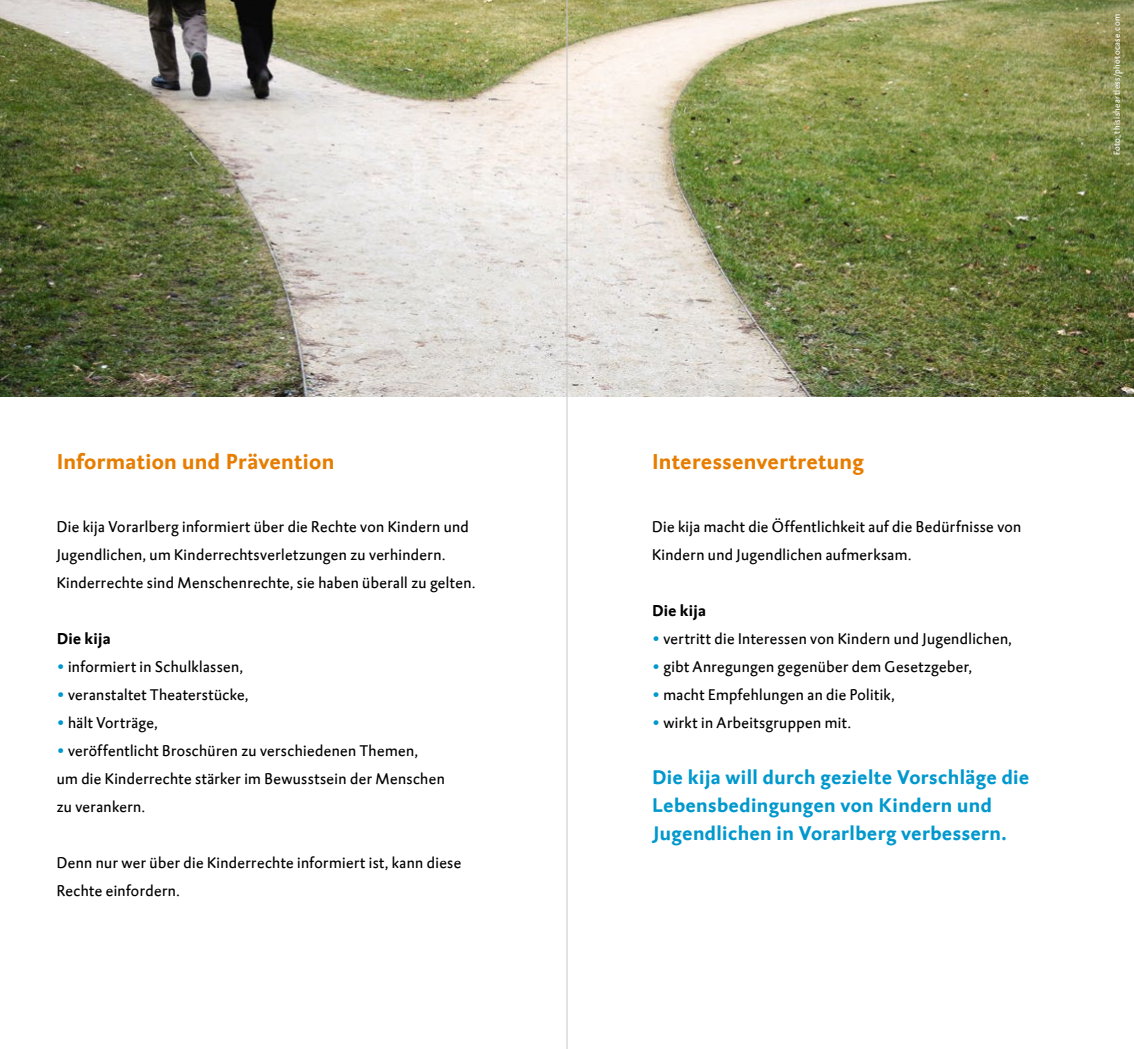
<style>
.page{position:relative;width:1134px;height:1049px;background:#fff}
.page>*{position:absolute;margin:0;border:0;box-sizing:border-box;transform-origin:0 0}
.t1{font:700 22px "DTL Caspari ST";letter-spacing:.025em;color:#e77d00}
.t2{font:700 20px/28px "DTL Caspari ST";letter-spacing:.025em;color:#0098cd}
.t3{font:16px/28px "DTL Caspari T";letter-spacing:.025em;color:#000}
.t4{font:700 16px "DTL Caspari ST";letter-spacing:.015em;color:#000}
.t5{font:9px "DTL Caspari T";letter-spacing:.05em;color:#fff}
.s1{color:#0098cd}
</style>
<div class="page">
<img style="left:0;top:0;width:1134px;height:397px">
<hr style="left:567px;top:0;width:1px;height:1049px;background:#c6c6c6">
<h1 class="t1" style="left:57px;top:448px;width:279px">Information und Prävention</h1>
<p class="t3" style="left:57px;top:513px;width:420px">Die kija Vorarlberg informiert über die Rechte von Kindern und<br>Jugendlichen, um Kinderrechtsverletzungen zu verhindern.<br>Kinderrechte sind Menschenrechte, sie haben überall zu gelten.</p>
<p class="t4" style="left:57px;top:629px;width:55px">Die kija</p>
<p class="t3" style="left:57px;top:653px;width:188px"><span class="s1">•</span> informiert in Schulklassen,</p>
<p class="t3" style="left:57px;top:681px;width:193px"><span class="s1">•</span> veranstaltet Theaterstücke,</p>
<p class="t3" style="left:57px;top:709px;width:103px"><span class="s1">•</span> hält Vorträge,</p>
<p class="t3" style="left:57px;top:737px;width:390px"><span class="s1">•</span> veröffentlicht Broschüren zu verschiedenen Themen,<br>um die Kinderrechte stärker im Bewusstsein der Menschen zu verankern.</p>
<p class="t3" style="left:57px;top:849px;width:406px">Denn nur wer über die Kinderrechte informiert ist, kann diese<br>Rechte einfordern.</p>
<p class="t5" style="left:1111px;top:155px;width:143px;rotate:-90deg">Foto: thisisheartless/photocase.com</p>
<h1 class="t1" style="left:652px;top:448px;width:213px">Interessenvertretung</h1>
<p class="t3" style="left:652px;top:513px;width:371px">Die kija macht die Öffentlichkeit auf die Bedürfnisse von<br>Kindern und Jugendlichen aufmerksam.</p>
<p class="t4" style="left:652px;top:601px;width:55px">Die kija</p>
<p class="t3" style="left:652px;top:625px;width:361px"><span class="s1">•</span> vertritt die Interessen von Kindern und Jugendlichen,</p>
<p class="t3" style="left:652px;top:653px;width:321px"><span class="s1">•</span> gibt Anregungen gegenüber dem Gesetzgeber,</p>
<p class="t3" style="left:652px;top:681px;width:244px"><span class="s1">•</span> macht Empfehlungen an die Politik,</p>
<p class="t3" style="left:652px;top:709px;width:200px"><span class="s1">•</span> wirkt in Arbeitsgruppen mit.</p>
<p class="t2" style="left:652px;top:763px;width:379px">Die kija will durch gezielte Vorschläge die<br>Lebensbedingungen von Kindern und<br>Jugendlichen in Vorarlberg verbessern.</p>
</div>
